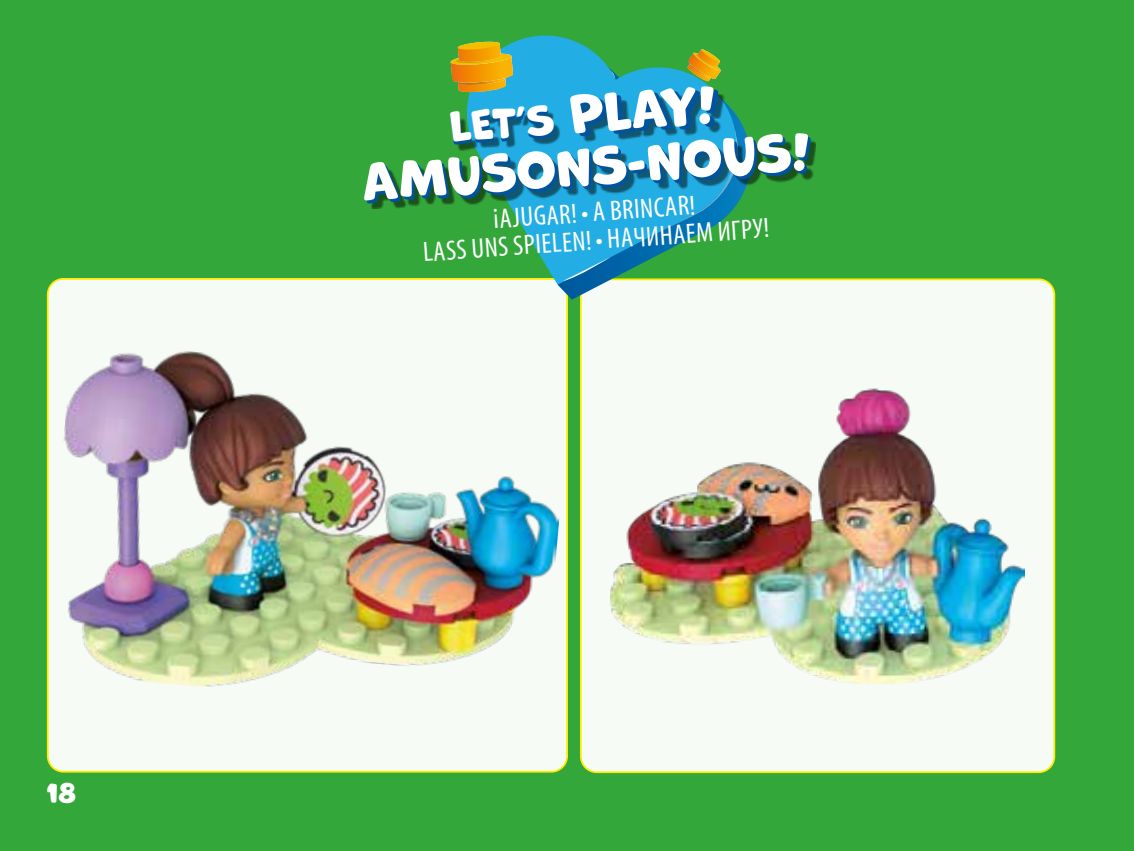
<style>
.page{position:relative;width:1134px;height:851px;background:#fff}
.page>*{position:absolute;margin:0;border:0;box-sizing:border-box;transform-origin:0 0}
.t1{font:49px "Marvin Round";color:#fff}
.t2{font:38.5px "Marvin Round";color:#fff}
.t3{font:condensed 28px/28px "Myriad Pro";color:#fff;text-align:center}
.t4{font:25.2px "Marvin Round";color:#fff}
.s1{font-size:49px}
</style>
<div class="page">
<div style="left:0;top:0;width:1134px;height:850px;background:#34a73a"></div>
<div style="left:581px;top:279px;width:473px;height:493px;background:#f6fbf6;border-radius:16px"></div>
<img style="left:611px;top:388px;width:414px;height:295px">
<div style="left:580px;top:278px;width:475px;height:495px;border:2px solid #ffed00;border-radius:16px"></div>
<div style="left:48px;top:279px;width:519px;height:492px;background:#f6fbf6;border-radius:16px"></div>
<img style="left:63px;top:351px;width:497px;height:336px">
<div style="left:47px;top:278px;width:521px;height:494px;border:2px solid #ffed00;border-radius:16px"></div>
<svg style="left:558px;top:278px;width:198px;height:22px"></svg>
<svg style="left:464px;top:35px;width:281px;height:250px"></svg>
<svg style="left:658px;top:208px;width:83px;height:24px"></svg>
<svg style="left:610px;top:70px;width:5px;height:8px"></svg>
<svg style="left:563px;top:257px;width:48px;height:24px"></svg>
<svg style="left:450px;top:41px;width:63px;height:52px;background:#c5a124"></svg>
<svg style="left:687px;top:49px;width:34px;height:32px"></svg>
<div style="left:372px;top:94px;width:444px;height:114px;background:#000;opacity:.5"></div>
<p class="t4" style="left:47px;top:779px;width:31px">18</p>
<h2 class="t2" style="left:448px;top:105px;width:269px;rotate:-4deg">LET’S <span class="s1">PLAY!</span></h2>
<h1 class="t1" style="left:360px;top:155px;width:451px;rotate:-4deg">AMUSONS-NOUS!</h1>
<p class="t3" style="left:420px;top:210px;width:348px;rotate:-4deg">¡AJUGAR! • A BRINCAR!<br>LASS UNS SPIELEN! • НАЧИНАЕМ ИГРУ!</p>
</div>
